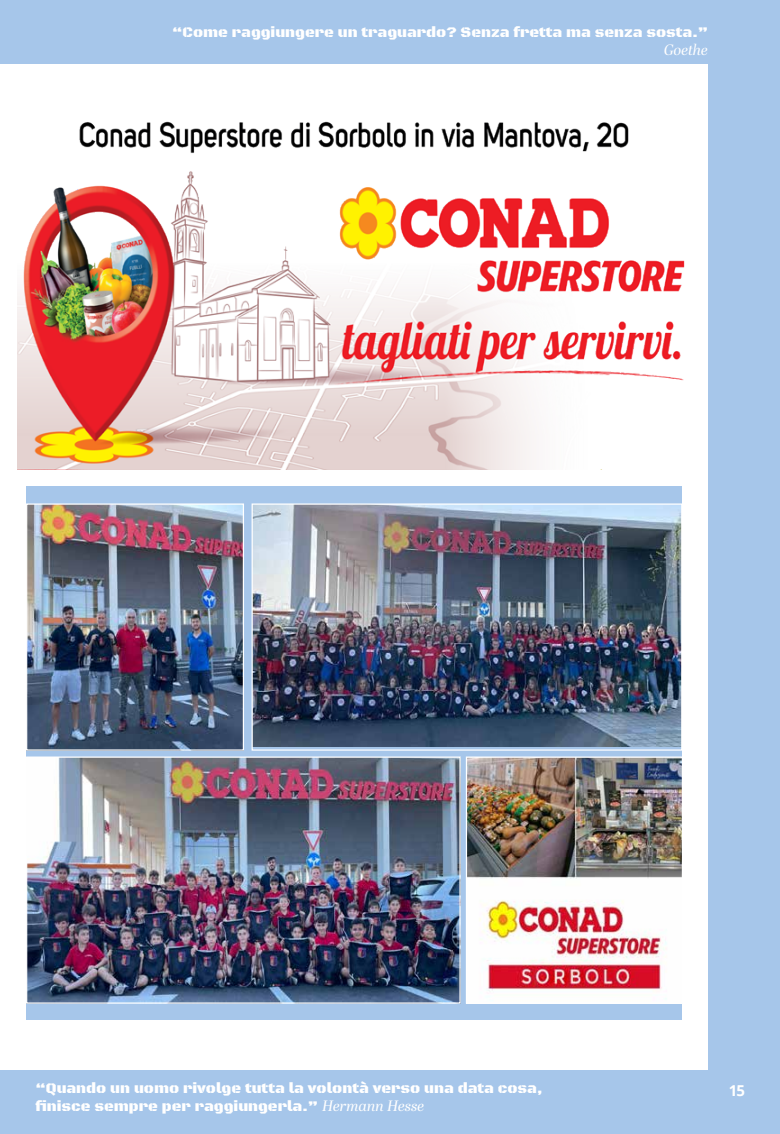
<style>
.page{position:relative;width:780px;height:1134px;background:#fff}
.page>*{position:absolute;margin:0;border:0;box-sizing:border-box;transform-origin:0 0}
.t1{font:15px/18px "Black Ops One";color:#fff}
.t2{font:italic 15px "Abril Display";color:#fff}
.t3{font:700 15px "Open Sans";color:#fff}
.s1{font-family:"Abril Display";font-style:italic}
</style>
<div class="page">
<div style="left:0;top:0;width:780px;height:64px;background:#a6c6ea"></div>
<div style="left:0;top:1070px;width:780px;height:64px;background:#a6c6ea"></div>
<div style="left:708px;top:0;width:72px;height:1134px;background:#a6c6ea"></div>
<div style="left:27px;top:486px;width:655px;height:534px;background:#a6c6ea"></div>
<img style="left:18px;top:121px;width:667px;height:348px">
<img style="left:28px;top:505px;width:214px;height:244px">
<div style="left:26px;top:503px;width:218px;height:248px;border:1px solid #fff"></div>
<img style="left:253px;top:505px;width:427px;height:241px">
<div style="left:251px;top:503px;width:431px;height:248px;border:1px solid #fff"></div>
<img style="left:28px;top:758px;width:430px;height:244px">
<div style="left:26px;top:756px;width:434px;height:248px;border:1px solid #fff"></div>
<img style="left:468px;top:758px;width:213px;height:244px">
<div style="left:466px;top:756px;width:217px;height:248px;border:1px solid #fff"></div>
<p class="t1" style="left:172px;top:23px;width:537px">“Come raggiungere un traguardo? Senza fretta ma senza sosta.”</p>
<p class="t2" style="left:664px;top:39px;width:45px">Goethe</p>
<p class="t1" style="left:35px;top:1079px;width:508px">“Quando un uomo rivolge tutta la volontà verso una data cosa, finisce sempre per raggiungerla.” <span class="s1">Hermann Hesse</span></p>
<p class="t3" style="left:728px;top:1080px;width:18px">15</p>
</div>
